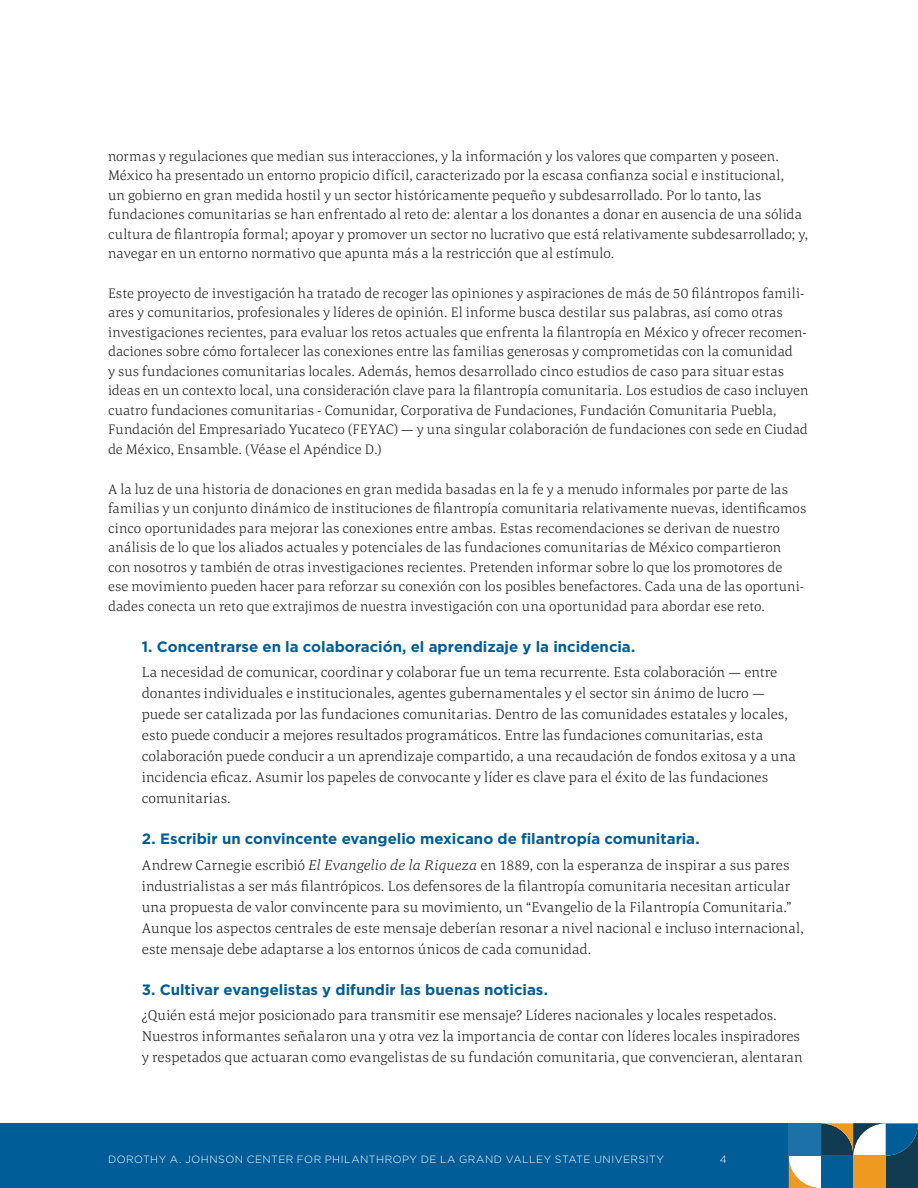
<style>
.page{position:relative;width:918px;height:1188px;background:#fff}
.page>*{position:absolute;margin:0;border:0;box-sizing:border-box;transform-origin:0 0}
.t1{font:700 15px "Gotham";color:#005d98}
.t2{font:300 14.7px/21px "Corda";letter-spacing:.01em;color:#231f20}
.t3{font:300 14.25px/19.5px "Corda";letter-spacing:.01em;color:#231f20}
.t4{font:300 10.5px "Gotham";letter-spacing:.045em;color:#fff}
.s1{font-style:italic}
</style>
<div class="page">
<div style="left:0;top:1123px;width:789px;height:65px;background:#005d98"></div>
<svg style="left:789px;top:1123px;width:129px;height:65px"></svg>
<div style="left:853px;top:1156px;width:33px;height:32px;background:#ee9a20"></div>
<p class="t3" style="left:108px;top:146px;width:702px">normas y regulaciones que median sus interacciones, y la información y los valores que comparten y poseen.<br>México ha presentado un entorno propicio difícil, caracterizado por la escasa confianza social e institucional,<br>un gobierno en gran medida hostil y un sector históricamente pequeño y subdesarrollado. Por lo tanto, las fundaciones comunitarias se han enfrentado al reto de: alentar a los donantes a donar en ausencia de una sólida cultura de filantropía formal; apoyar y promover un sector no lucrativo que está relativamente subdesarrollado; y, navegar en un entorno normativo que apunta más a la restricción que al estímulo.</p>
<p class="t3" style="left:108px;top:283px;width:702px">Este proyecto de investigación ha tratado de recoger las opiniones y aspiraciones de más de 50 filántropos famili&shy;ares y comunitarios, profesionales y líderes de opinión. El informe busca destilar sus palabras, así como otras investigaciones recientes, para evaluar los retos actuales que enfrenta la filantropía en México y ofrecer recomen&shy;daciones sobre cómo fortalecer las conexiones entre las familias generosas y comprometidas con la comunidad<br>y sus fundaciones comunitarias locales. Además, hemos desarrollado cinco estudios de caso para situar estas ideas en un contexto local, una consideración clave para la filantropía comunitaria. Los estudios de caso incluyen cuatro fundaciones comunitarias - Comunidar, Corporativa de Fundaciones, Fundación Comunitaria Puebla, Fundación del Empresariado Yucateco (FEYAC) — y una singular colaboración de fundaciones con sede en Ciudad de México, Ensamble. (Véase el Apéndice D.)</p>
<p class="t3" style="left:108px;top:479px;width:700px">A la luz de una historia de donaciones en gran medida basadas en la fe y a menudo informales por parte de las familias y un conjunto dinámico de instituciones de filantropía comunitaria relativamente nuevas, identificamos cinco oportunidades para mejorar las conexiones entre ambas. Estas recomendaciones se derivan de nuestro análisis de lo que los aliados actuales y potenciales de las fundaciones comunitarias de México compartieron con nosotros y también de otras investigaciones recientes. Pretenden informar sobre lo que los promotores de<br>ese movimiento pueden hacer para reforzar su conexión con los posibles benefactores. Cada una de las oportuni&shy;dades conecta un reto que extrajimos de nuestra investigación con una oportunidad para abordar ese reto.</p>
<p class="t1" style="left:142px;top:638px;width:495px">1. Concentrarse en la colaboración, el aprendizaje y la incidencia.</p>
<p class="t2" style="left:142px;top:661px;width:656px">La necesidad de comunicar, coordinar y colaborar fue un tema recurrente. Esta colaboración — entre donantes individuales e institucionales, agentes gubernamentales y el sector sin ánimo de lucro — puede ser catalizada por las fundaciones comunitarias. Dentro de las comunidades estatales y locales, esto puede conducir a mejores resultados programáticos. Entre las fundaciones comunitarias, esta colaboración puede conducir a un aprendizaje compartido, a una recaudación de fondos exitosa y a una incidencia eficaz. Asumir los papeles de convocante y líder es clave para el éxito de las fundaciones comunitarias.</p>
<p class="t1" style="left:142px;top:831px;width:559px">2. Escribir un convincente evangelio mexicano de filantropía comunitaria.</p>
<p class="t2" style="left:142px;top:854px;width:663px">Andrew Carnegie escribió <span class="s1">El Evangelio de la Riqueza</span> en 1889, con la esperanza de inspirar a sus pares industrialistas a ser más filantrópicos. Los defensores de la filantropía comunitaria necesitan articular una propuesta de valor convincente para su movimiento, un “Evangelio de la Filantropía Comunitaria.” Aunque los aspectos centrales de este mensaje deberían resonar a nivel nacional e incluso internacional, este mensaje debe adaptarse a los entornos únicos de cada comunidad.</p>
<p class="t1" style="left:142px;top:981px;width:408px">3. Cultivar evangelistas y difundir las buenas noticias.</p>
<p class="t2" style="left:142px;top:1005px;width:663px">¿Quién está mejor posicionado para transmitir ese mensaje? Líderes nacionales y locales respetados.<br>Nuestros informantes señalaron una y otra vez la importancia de contar con líderes locales inspiradores y respetados que actuaran como evangelistas de su fundación comunitaria, que convencieran, alentaran</p>
<p class="t4" style="left:108px;top:1153px;width:558px">DOROTHY A. JOHNSON CENTER FOR PHILANTHROPY DE LA GRAND VALLEY STATE UNIVERSITY</p>
<p class="t4" style="left:720px;top:1153px;width:8px">4</p>
</div>
